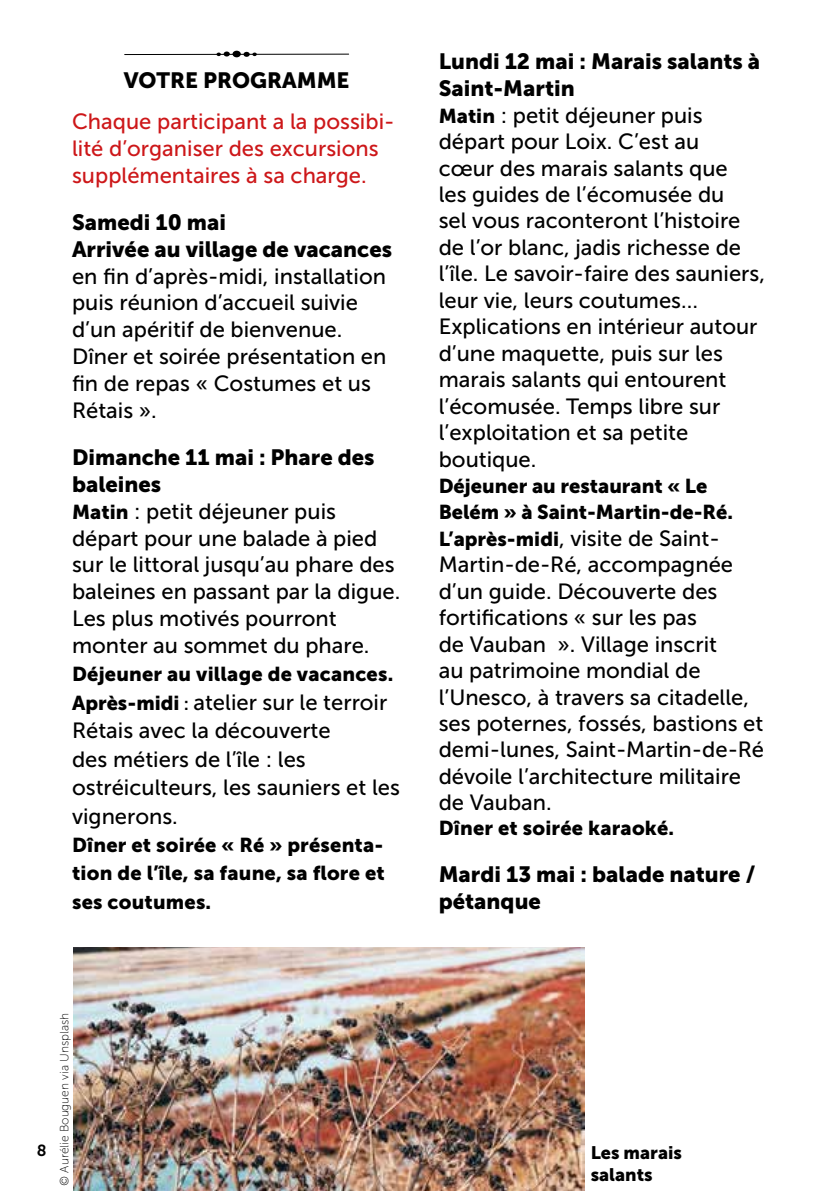
<style>
.page{position:relative;width:840px;height:1191px;background:#fff}
.page>*{position:absolute;margin:0;border:0;box-sizing:border-box;transform-origin:0 0}
.t1{font:22px/26.4px "Museo Sans 500";color:#000}
.t2{font:22px/26.8px "Museo Sans 900";color:#000}
.t3{font:22px/26.8px "Museo Sans 500";color:#cd1719}
.t4{font:20px/28.4px "Museo Sans 900";letter-spacing:.01em;color:#000;text-align:justify}
.t5{font:18px/21.6px "Museo Sans 900";color:#000}
.t6{font:16px "Museo Sans 700";color:#000}
.t7{font:12px "Museo Sans 100";color:#000}
.s1{font-family:"Museo Sans 900";font-size:20px}
.s2{font-family:"Museo Sans 700";font-size:18px}
</style>
<div class="page">
<hr style="left:125px;top:54px;width:223px;height:1px;background:#000">
<div style="left:232px;top:51px;width:9px;height:6px;background:#000;border-radius:50%"></div>
<svg style="left:216px;top:52px;width:14px;height:4px"></svg>
<svg style="left:243px;top:52px;width:14px;height:5px"></svg>
<img style="left:73px;top:947px;width:511px;height:244px">
<p class="t2" style="left:124px;top:67px;width:227px">VOTRE PROGRAMME</p>
<p class="t3" style="left:72px;top:108px;width:324px">Chaque participant a la possibi&shy;lité d’organiser des excursions supplémentaires à sa charge.</p>
<p class="t2" style="left:72px;top:209px;width:321px">Samedi 10 mai<br>Arrivée au village de vacances</p>
<p class="t1" style="left:72px;top:263px;width:316px">en fin d’après-midi, installation puis réunion d’accueil suivie d’un apéritif de bienvenue.<br>Dîner et soirée présentation en fin de repas « Costumes et us<br>Rétais ».</p>
<p class="t2" style="left:72px;top:444px;width:304px">Dimanche 11 mai : Phare des baleines</p>
<p class="t1" style="left:72px;top:498px;width:329px"><span class="s1">Matin</span> : petit déjeuner puis départ pour une balade à pied sur le littoral jusqu’au phare des baleines en passant par la digue.<br>Les plus motivés pourront monter au sommet du phare.</p>
<p class="t4" style="left:72px;top:660px;width:322px">Déjeuner au village de vacances.</p>
<p class="t1" style="left:72px;top:688px;width:329px;line-height:28.4px"><span class="s1">Après-midi</span> <span class="s2">:</span> atelier sur le terroir<br>Rétais avec la découverte<br>des métiers de l’île : les ostréiculteurs, les sauniers et les vignerons.</p>
<p class="t4" style="left:72px;top:830px;width:314px">Dîner et soirée « Ré » présenta&shy;tion de l’île, sa faune, sa flore et ses coutumes.</p>
<p class="t6" style="left:37px;top:1142px;width:11px">8</p>
<p class="t7" style="left:58px;top:1185px;width:174px;rotate:-90deg">© Aurélie Bouguen via Unsplash</p>
<p class="t2" style="left:438px;top:48px;width:323px">Lundi 12 mai : Marais salants à<br>Saint-Martin</p>
<p class="t1" style="left:438px;top:102px;width:327px"><span class="s1">Matin</span> : petit déjeuner puis départ pour Loix. C’est au<br>cœur des marais salants que<br>les guides de l’écomusée du<br>sel vous raconteront l’histoire de l’or blanc, jadis richesse de l’île. Le savoir-faire des sauniers, leur vie, leurs coutumes…<br>Explications en intérieur autour d’une maquette, puis sur les marais salants qui entourent l’écomusée. Temps libre sur l’exploitation et sa petite boutique.</p>
<p class="t4" style="left:438px;top:472px;width:296px;line-height:26.4px">Déjeuner au restaurant « Le<br>Belém » à Saint-Martin-de-Ré.</p>
<p class="t1" style="left:438px;top:525px;width:327px"><span class="s1">L’après-midi</span>, visite de Saint-<br>Martin-de-Ré, accompagnée d’un guide. Découverte des fortifications « sur les pas<br>de Vauban ». Village inscrit<br>au patrimoine mondial de l’Unesco, à travers sa citadelle, ses poternes, fossés, bastions et demi-lunes, Saint-Martin-de-Ré dévoile l’architecture militaire de Vauban.</p>
<p class="t4" style="left:438px;top:813px;width:237px">Dîner et soirée karaoké.</p>
<p class="t2" style="left:438px;top:860px;width:318px">Mardi 13 mai : balade nature / pétanque</p>
<p class="t5" style="left:590px;top:1142px;width:93px">Les marais salants</p>
</div>
